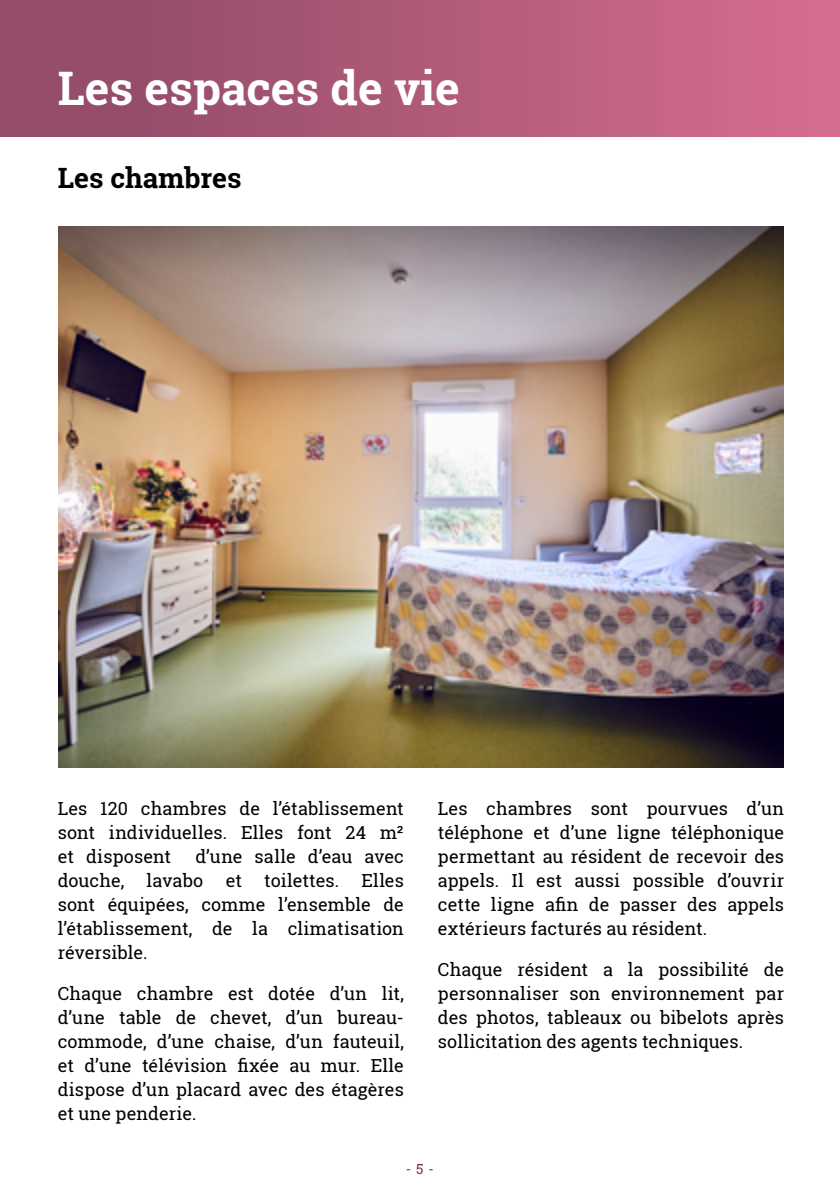
<style>
.page{position:relative;width:840px;height:1191px;background:#fff}
.page>*{position:absolute;margin:0;border:0;box-sizing:border-box;transform-origin:0 0}
.t1{font:700 46.2px "Roboto Slab";color:#fff}
.t2{font:700 28px "Roboto Slab";color:#000}
.t3{font:18px/24px "Roboto Slab";letter-spacing:.005em;color:#000;text-align:justify}
.t4{font:14px "Roboto Slab";color:#832e50}
</style>
<div class="page">
<div style="left:0;top:0;width:839px;height:136px;background:linear-gradient(to right,#8c4965,#d46d8d)"></div>
<img style="left:58px;top:227px;width:725px;height:541px">
<h1 class="t1" style="left:58px;top:57px;width:403px">Les espaces de vie</h1>
<h2 class="t2" style="left:58px;top:159px;width:185px">Les chambres</h2>
<p class="t3" style="left:58px;top:796px;width:347px">Les 120 chambres de l’établissement sont individuelles. Elles font 24 m² et disposent</p>
<p class="t3" style="left:58px;top:844px;width:347px;text-indent:138px">d’une salle d’eau avec douche, lavabo et toilettes. Elles sont équipées, comme l’ensemble de l’établissement, de la climatisation réversible.</p>
<p class="t3" style="left:58px;top:981px;width:347px">Chaque chambre est dotée d’un lit, d’une table de chevet, d’un bureau&shy;commode, d’une chaise, d’un fauteuil, et d’une télévision fixée au mur. Elle dispose d’un placard avec des étagères et une penderie.</p>
<p class="t3" style="left:437px;top:796px;width:347px">Les chambres sont pourvues d’un téléphone et d’une ligne téléphonique permettant au résident de recevoir des appels. Il est aussi possible d’ouvrir cette ligne afin de passer des appels extérieurs facturés au résident.</p>
<p class="t3" style="left:437px;top:957px;width:347px">Chaque résident a la possibilité de personnaliser son environnement par des photos, tableaux ou bibelots après sollicitation des agents techniques.</p>
<p class="t4" style="left:406px;top:1158px;width:30px">- 5 -</p>
</div>
